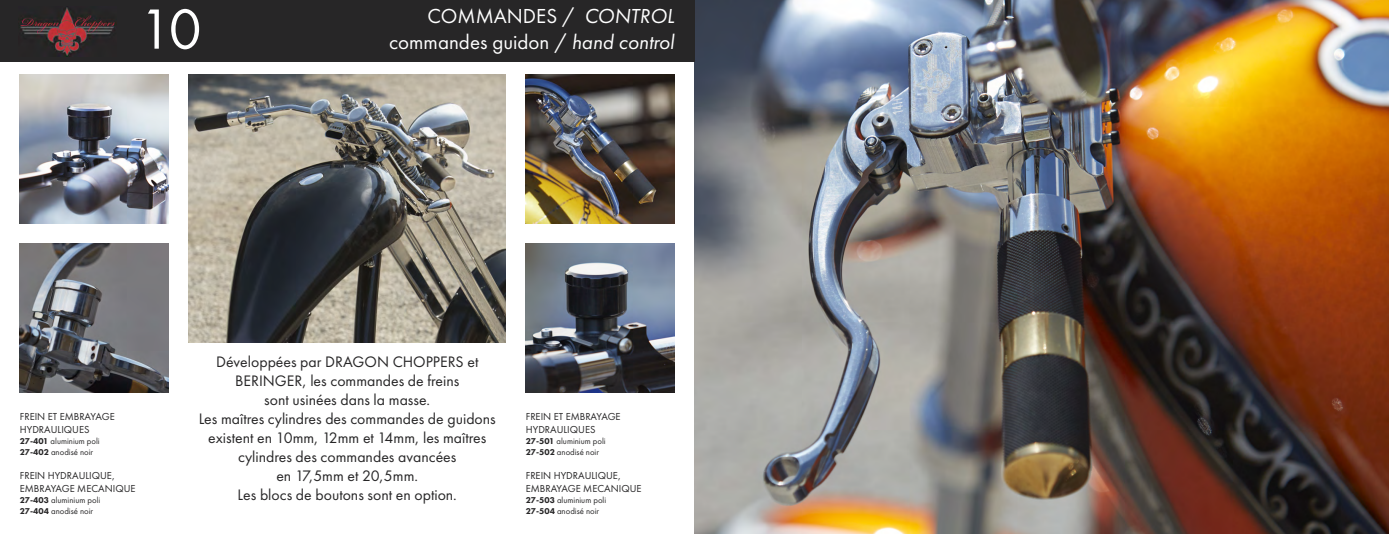
<style>
.page{position:relative;width:1389px;height:534px;background:#fff}
.page>*{position:absolute;margin:0;border:0;box-sizing:border-box;transform-origin:0 0}
.t1{font:58.62px "Futura PT";color:#fff}
.t2{font:21px "Futura PT";color:#fff}
.t3{font:15.75px/18.9px "Futura PT";color:#272627;text-align:center}
.t4{font:10.5px/12.6px "Futura PT";color:#272627}
.t5{font:8.75px/10.5px "Futura PT";color:#272627}
.s1{font-style:italic}
.s2{font-weight:800}
</style>
<div class="page">
<img style="left:694px;top:0;width:695px;height:533px">
<img style="left:20px;top:74px;width:149px;height:149px">
<img style="left:20px;top:243px;width:149px;height:149px">
<img style="left:526px;top:74px;width:149px;height:149px">
<img style="left:526px;top:243px;width:149px;height:149px">
<div style="left:0;top:0;width:694px;height:62px;background:#272627"></div>
<img style="left:20px;top:7px;width:96px;height:50px">
<img style="left:189px;top:74px;width:317px;height:268px">
<h1 class="t1" style="left:139px;top:6px;width:64px">10</h1>
<h2 class="t2" style="left:427px;top:8px;width:248px">COMMANDES / <span class="s1">CONTROL</span></h2>
<h2 class="t2" style="left:389px;top:33px;width:287px">commandes guidon / <span class="s1">hand control</span></h2>
<p class="t4" style="left:20px;top:411px;width:96px">FREIN ET EMBRAYAGE<br>HYDRAULIQUES</p>
<p class="t5" style="left:20px;top:436px;width:81px"><span class="s2">27-401</span> aluminium poli<br><span class="s2">27-402</span> anodisé noir</p>
<p class="t4" style="left:20px;top:470px;width:117px">FREIN HYDRAULIQUE,<br>EMBRAYAGE MECANIQUE</p>
<p class="t5" style="left:20px;top:495px;width:82px"><span class="s2">27-403</span> aluminium poli<br><span class="s2">27-404</span> anodisé noir</p>
<p class="t3" style="left:199px;top:353px;width:299px">Développées par DRAGON CHOPPERS et BERINGER, les commandes de freins<br>sont usinées dans la masse.<br>Les maîtres cylindres des commandes de guidons existent en 10mm, 12mm et 14mm, les maîtres cylindres des commandes avancées<br>en 17,5mm et 20,5mm.<br>Les blocs de boutons sont en option.</p>
<p class="t4" style="left:526px;top:411px;width:96px">FREIN ET EMBRAYAGE<br>HYDRAULIQUES</p>
<p class="t5" style="left:526px;top:436px;width:81px"><span class="s2">27-501</span> aluminium poli<br><span class="s2">27-502</span> anodisé noir</p>
<p class="t4" style="left:526px;top:470px;width:117px">FREIN HYDRAULIQUE,<br>EMBRAYAGE MECANIQUE</p>
<p class="t5" style="left:526px;top:495px;width:82px"><span class="s2">27-503</span> aluminium poli<br><span class="s2">27-504</span> anodisé noir</p>
</div>
